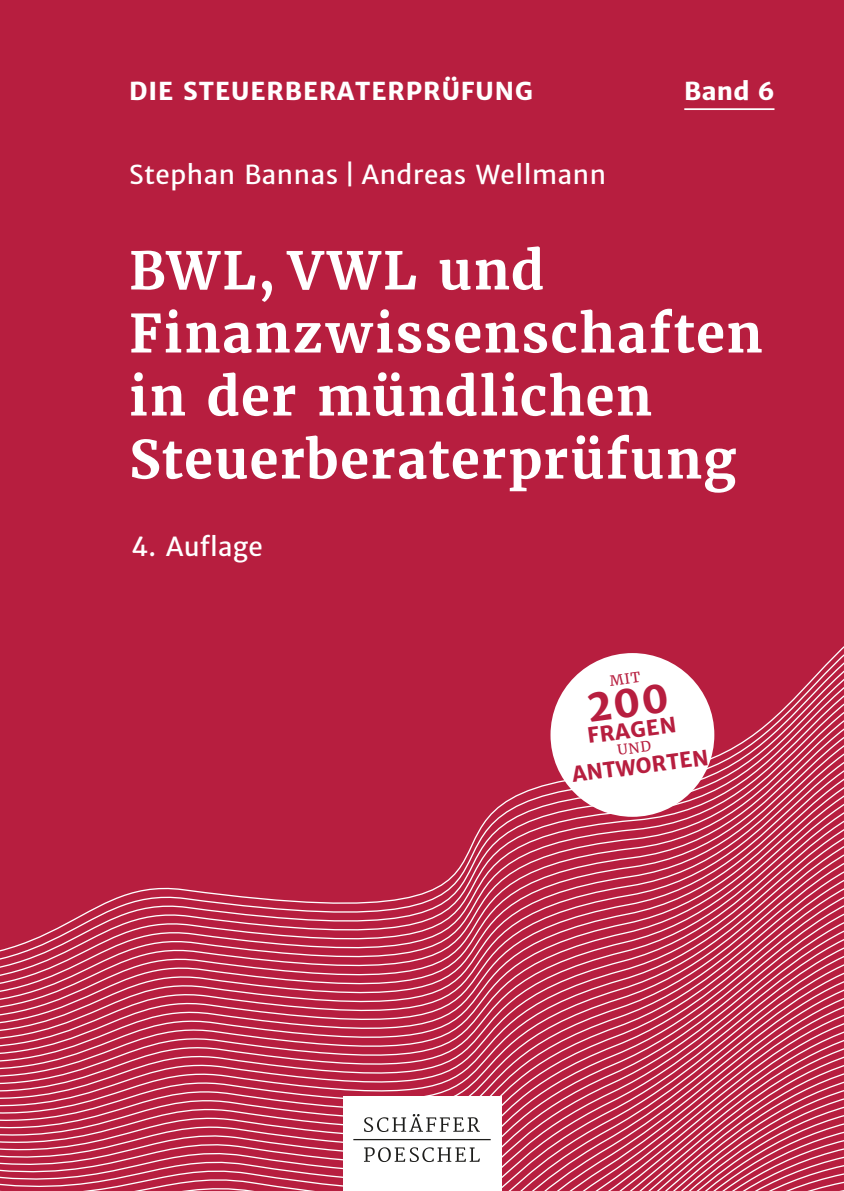
<style>
.page{position:relative;width:844px;height:1191px;background:#fff}
.page>*{position:absolute;margin:0;border:0;box-sizing:border-box;transform-origin:0 0}
.t1{font:700 52.5px/63px "Haufe Merriweather";letter-spacing:.025em;color:#fff}
.t2{font:700 51.8px "Haufe Merriweather";letter-spacing:.055em;color:#fff}
.t3{font:25.9px "Haufe Merriweather Sans";letter-spacing:.02em;color:#fff}
.t4{font:700 24.5px "Haufe Merriweather Sans";letter-spacing:.04em;color:#fff}
.t5{font:700 21px "Haufe Merriweather Sans";color:#b71e3f}
.s1{font-size:52.5px}
</style>
<div class="page">
<div style="left:0;top:0;width:843px;height:1191px;background:#b71e3f"></div>
<svg style="left:0;top:647px;width:843px;height:544px"></svg>
<hr style="left:684px;top:108px;width:90px;height:2px;background:#fff">
<div style="left:550px;top:653px;width:164px;height:164px;background:#fff;border-radius:50%"></div>
<div style="left:342px;top:1096px;width:159px;height:95px;background:#fff"></div>
<svg style="left:364px;top:1114px;width:116px;height:18px"></svg>
<hr style="left:353px;top:1139px;width:137px;height:1px;background:#1d1d1b">
<svg style="left:364px;top:1147px;width:116px;height:15px"></svg>
<p class="t4" style="left:129px;top:76px;width:405px">DIE STEUERBERATERPRÜFUNG</p>
<p class="t4" style="left:684px;top:76px;width:92px">Band 6</p>
<p class="t3" style="left:129px;top:159px;width:478px">Stephan Bannas | Andreas Wellmann</p>
<p class="t2" style="left:129px;top:238px;width:416px">BWL, VWL <span class="s1">und</span></p>
<p class="t1" style="left:129px;top:302px;width:634px">Finanzwissenschaften in der mündlichen<br>Steuerberaterprüfung</p>
<p class="t3" style="left:131px;top:530px;width:133px">4. Auflage</p>
<p class="t5" style="left:586px;top:722px;width:91px;rotate:-7deg">FRAGEN</p>
<p class="t5" style="left:570px;top:761px;width:139px;rotate:-7deg">ANTWORTEN</p>
</div>
